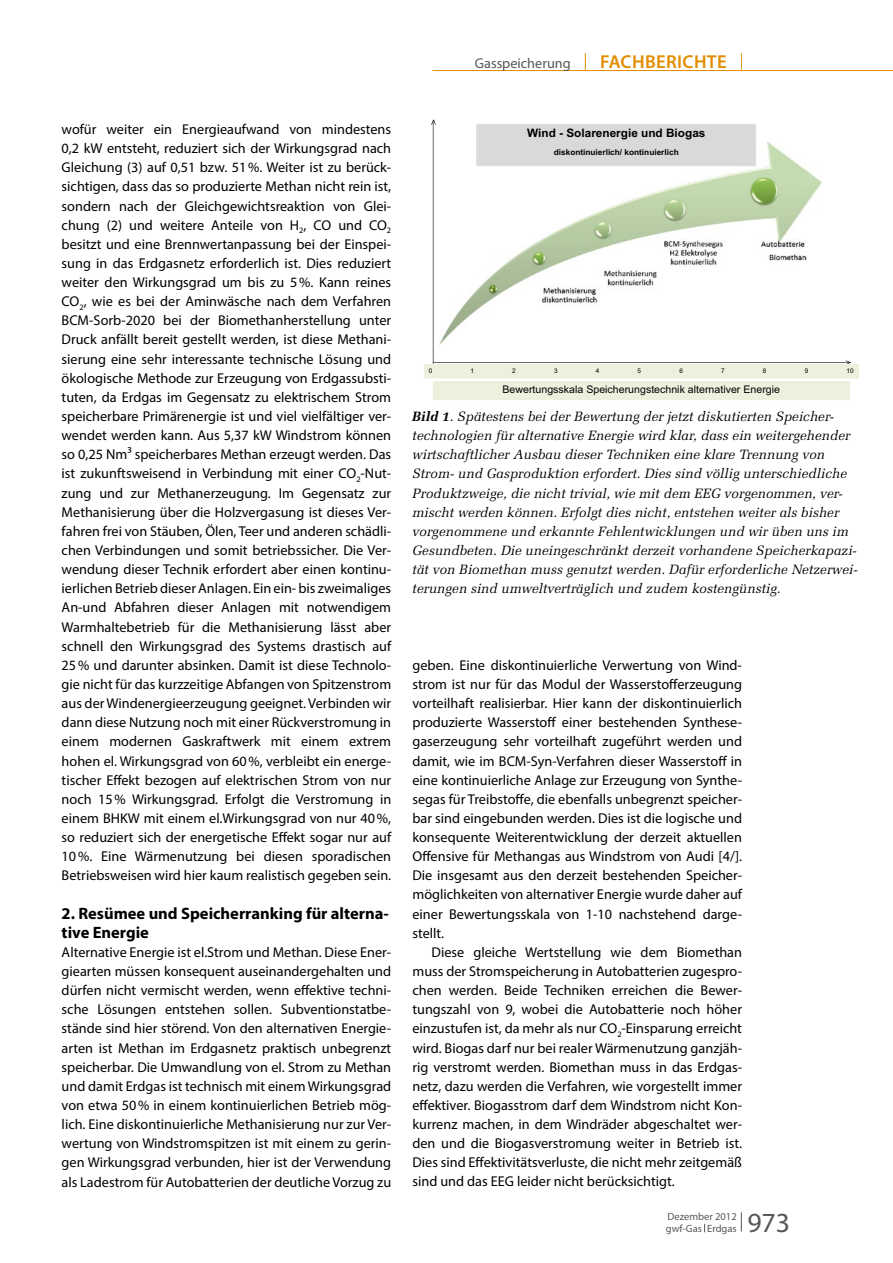
<style>
.page{position:relative;width:893px;height:1263px;background:#fff}
.page>*{position:absolute;margin:0;border:0;box-sizing:border-box;transform-origin:0 0}
.t1{font:27.75px "Myriad Pro";color:#565656}
.t2{font:600 18.75px "Myriad Pro";letter-spacing:.02em;color:#e28e00}
.t3{font:700 16.5px/19.2px "Myriad Pro";color:#000}
.t4{font:14.25px/19.2px "Myriad Pro";color:#000;text-align:justify}
.t5{font:14.25px "Myriad Pro";color:#565656}
.t6{font:italic 13.5px/19.2px "Melior LT Std";color:#000}
.t7{font:700 11.7px "Arial";color:#000}
.t8{font:10.5px "Arial";color:#000}
.t9{font:10.5px/11.7px "Myriad Pro";color:#565656}
.t10{font:700 8.1px "Arial";color:#000}
.t11{font:6.45px "Arial";color:#000}
.s1{font-weight:700}
</style>
<div class="page">
<svg style="left:741px;top:1212px;width:1px;height:19px"></svg>
<hr style="left:432px;top:70px;width:461px;height:1px;background:#e28e00">
<svg style="left:585px;top:53px;width:1px;height:17px"></svg>
<svg style="left:741px;top:53px;width:1px;height:17px"></svg>
<svg style="left:424px;top:119px;width:435px;height:281px"></svg>
<p class="t5" style="left:475px;top:54px;width:97px">Gasspeicherung</p>
<h2 class="t2" style="left:600px;top:50px;width:128px">FACHBERICHTE</h2>
<p class="t4" style="left:62px;top:119px;width:331px">wofür weiter ein Energieaufwand von mindestens 0,2 kW entsteht, reduziert sich der Wirkungsgrad nach Gleichung (3) auf 0,51 bzw. 51%. Weiter ist zu berück&shy;sichtigen, dass das so produzierte Methan nicht rein ist, sondern nach der Gleichgewichtsreaktion von Glei&shy;chung (2) und weitere Anteile von H<sub>2</sub>, CO und CO<sub>2 </sub>besitzt und eine Brennwertanpassung bei der Einspei&shy;sung in das Erdgasnetz erforderlich ist. Dies reduziert weiter den Wirkungsgrad um bis zu 5%. Kann reines CO<sub>2</sub>, wie es bei der Aminwäsche nach dem Verfahren BCM-Sorb-2020 bei der Biomethanherstellung unter Druck anfällt bereit gestellt werden, ist diese Methani&shy;sierung eine sehr interessante technische Lösung und ökologische Methode zur Erzeugung von Erdgassubsti&shy;tuten, da Erdgas im Gegensatz zu elektrischem Strom speicherbare Primärenergie ist und viel vielfältiger ver&shy;wendet werden kann. Aus 5,37 kW Windstrom können so 0,25 Nm³ speicherbares Methan erzeugt werden. Das ist zukunftsweisend in Verbindung mit einer CO<sub>2</sub>-Nut&shy;zung und zur Methanerzeugung. Im Gegensatz zur Methanisierung über die Holzvergasung ist dieses Ver&shy;fahren frei von Stäuben, Ölen, Teer und anderen schädli&shy;chen Verbindungen und somit betriebssicher. Die Ver&shy;wendung dieser Technik erfordert aber einen kontinu&shy;ierlichen Betrieb dieser Anlagen. Ein ein- bis zweimaliges An-und Abfahren dieser Anlagen mit notwendigem Warmhaltebetrieb für die Methanisierung lässt aber schnell den Wirkungsgrad des Systems drastisch auf 25% und darunter absinken. Damit ist diese Technolo&shy;gie nicht für das kurzzeitige Abfangen von Spitzenstrom aus der Windenergieerzeugung geeignet. Verbinden wir dann diese Nutzung noch mit einer Rückverstromung in einem modernen Gaskraftwerk mit einem extrem hohen el. Wirkungsgrad von 60%, verbleibt ein energe&shy;tischer Effekt bezogen auf elektrischen Strom von nur noch 15% Wirkungsgrad. Erfolgt die Verstromung in einem BHKW mit einem el.Wirkungsgrad von nur 40%, so reduziert sich der energetische Effekt sogar nur auf 10%. Eine Wärmenutzung bei diesen sporadischen Betriebsweisen wird hier kaum realistisch gegeben sein.</p>
<p class="t3" style="left:62px;top:903px;width:329px">2. Resümee und Speicherranking für alterna&shy;tive Energie</p>
<p class="t4" style="left:62px;top:942px;width:331px">Alternative Energie ist el.Strom und Methan. Diese Ener&shy;giearten müssen konsequent auseinandergehalten und dürfen nicht vermischt werden, wenn effektive techni&shy;sche Lösungen entstehen sollen. Subventionstatbe&shy;stände sind hier störend. Von den alternativen Energie&shy;arten ist Methan im Erdgasnetz praktisch unbegrenzt speicherbar. Die Umwandlung von el. Strom zu Methan und damit Erdgas ist technisch mit einem Wirkungsgrad von etwa 50% in einem kontinuierlichen Betrieb mög&shy;lich. Eine diskontinuierliche Methanisierung nur zur Ver&shy;wertung von Windstromspitzen ist mit einem zu gerin&shy;gen Wirkungsgrad verbunden, hier ist der Verwendung als Ladestrom für Autobatterien der deutliche Vorzug zu</p>
<p class="t7" style="left:527px;top:125px;width:180px">Wind - Solarenergie und Biogas</p>
<p class="t10" style="left:554px;top:146px;width:126px">diskontinuierlich/ kontinuierlich</p>
<p class="t11" style="left:429px;top:366px;width:5px">0</p>
<p class="t11" style="left:470px;top:366px;width:5px">1</p>
<p class="t11" style="left:512px;top:366px;width:5px">2</p>
<p class="t11" style="left:554px;top:366px;width:5px">3</p>
<p class="t11" style="left:596px;top:366px;width:5px">4</p>
<p class="t11" style="left:638px;top:366px;width:5px">5</p>
<p class="t11" style="left:679px;top:366px;width:5px">6</p>
<p class="t11" style="left:721px;top:366px;width:5px">7</p>
<p class="t11" style="left:763px;top:366px;width:5px">8</p>
<p class="t11" style="left:805px;top:366px;width:5px">9</p>
<p class="t11" style="left:846px;top:366px;width:9px">10</p>
<p class="t8" style="left:502px;top:382px;width:279px">Bewertungsskala Speicherungstechnik alternativer Energie</p>
<p class="t6" style="left:412px;top:407px;width:447px"><span class="s1">Bild 1</span>. Spätestens bei der Bewertung der jetzt diskutierten Speicher&shy;technologien für alternative Energie wird klar, dass ein weitergehender wirtschaftlicher Ausbau dieser Techniken eine klare Trennung von Strom- und Gasproduktion erfordert. Dies sind völlig unterschiedliche Produktzweige, die nicht trivial, wie mit dem EEG vorgenommen, ver&shy;mischt werden können. Erfolgt dies nicht, entstehen weiter als bisher vorgenommene und erkannte Fehlentwicklungen und wir üben uns im Gesundbeten. Die uneingeschränkt derzeit vorhandene Speicherkapazi&shy;tät von Biomethan muss genutzt werden. Dafür erforderliche Netzerwei&shy;terungen sind umweltverträglich und zudem kostengünstig.</p>
<p class="t4" style="left:412px;top:655px;width:331px">geben. Eine diskontinuierliche Verwertung von Wind&shy;strom ist nur für das Modul der Wasserstofferzeugung vorteilhaft realisierbar. Hier kann der diskontinuierlich produzierte Wasserstoff einer bestehenden Synthese&shy;gaserzeugung sehr vorteilhaft zugeführt werden und damit, wie im BCM-Syn-Verfahren dieser Wasserstoff in eine kontinuierliche Anlage zur Erzeugung von Synthe&shy;segas für Treibstoffe, die ebenfalls unbegrenzt speicher&shy;bar sind eingebunden werden. Dies ist die logische und konsequente Weiterentwicklung der derzeit aktuellen Offensive für Methangas aus Windstrom von Audi [4/].<br>Die insgesamt aus den derzeit bestehenden Speicher&shy;möglichkeiten von alternativer Energie wurde daher auf einer Bewertungsskala von 1-10 nachstehend darge&shy;stellt.</p>
<p class="t4" style="left:412px;top:942px;width:331px;text-indent:19px">Diese gleiche Wertstellung wie dem Biomethan muss der Stromspeicherung in Autobatterien zugespro&shy;chen werden. Beide Techniken erreichen die Bewer&shy;tungszahl von 9, wobei die Autobatterie noch höher einzustufen ist, da mehr als nur CO<sub>2</sub>-Einsparung erreicht wird. Biogas darf nur bei realer Wärmenutzung ganzjäh&shy;rig verstromt werden. Biomethan muss in das Erdgas&shy;netz, dazu werden die Verfahren, wie vorgestellt immer effektiver. Biogasstrom darf dem Windstrom nicht Kon&shy;kurrenz machen, in dem Windräder abgeschaltet wer&shy;den und die Biogasverstromung weiter in Betrieb ist.<br>Dies sind Effektivitätsverluste, die nicht mehr zeitgemäß sind und das EEG leider nicht berücksichtigt.</p>
<p class="t9" style="left:666px;top:1210px;width:72px">Dezember 2012 gwf-Gas Erdgas</p>
<h1 class="t1" style="left:747px;top:1205px;width:44px">973</h1>
</div>
